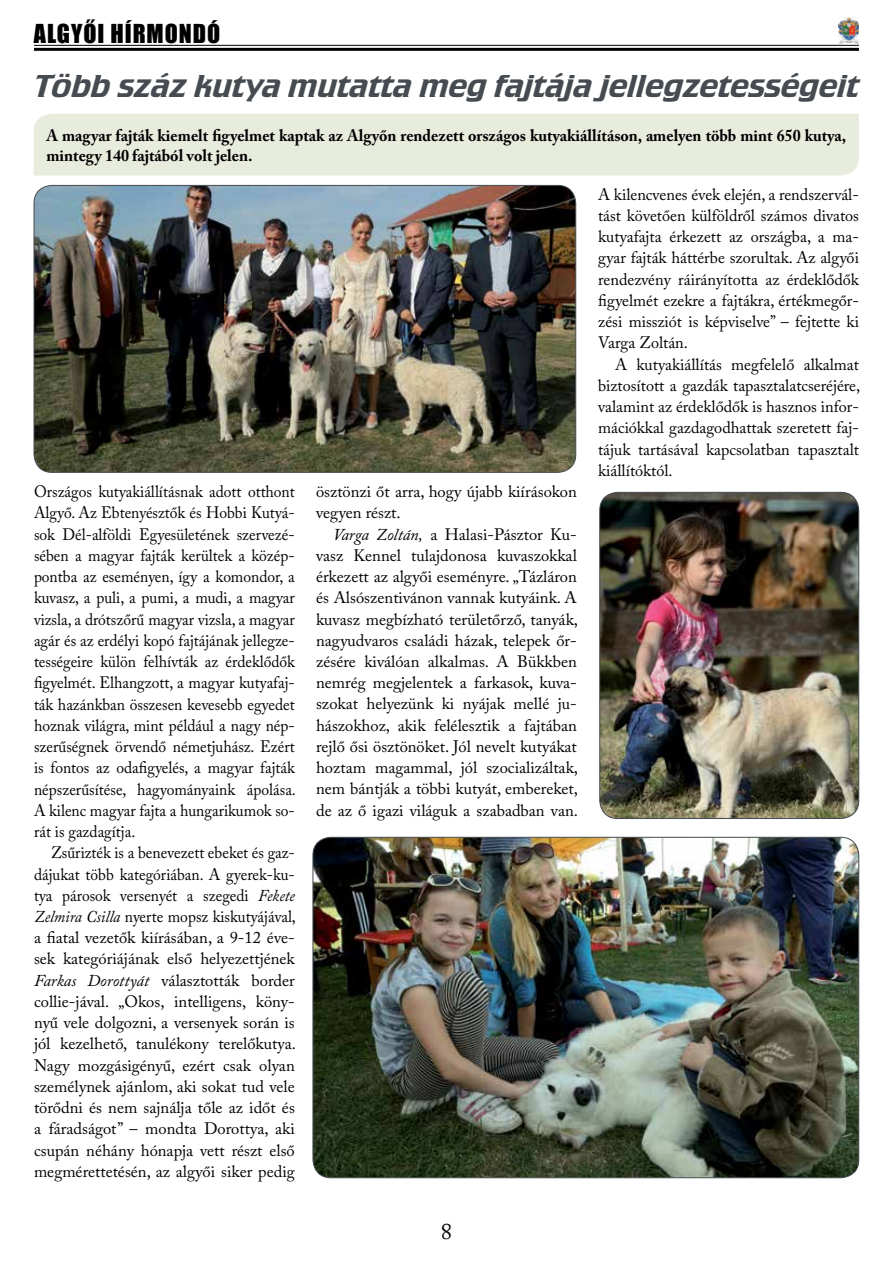
<style>
.page{position:relative;width:893px;height:1263px;background:#fff}
.page>*{position:absolute;margin:0;border:0;box-sizing:border-box;transform-origin:0 0}
.t1{font:33px "Crillee TOT";color:#454b50;scale:1.12 1}
.t2{font:24px "Impact";letter-spacing:.04em;color:#000}
.t3{font:22.5px "Adobe Caslon Pro";color:#000}
.t4{font:16.5px/21.3px "Adobe Caslon Pro";color:#000;text-align:justify;scale:.94 1}
.t5{font:16.5px/21.3px "Adobe Caslon Pro";color:#000;text-align:justify}
.t6{font:700 16.5px/19.8px "Adobe Caslon Pro";color:#000}
.s1{font-style:italic}
</style>
<div class="page">
<hr style="left:34px;top:45px;width:825px;height:1px;background:#000">
<hr style="left:34px;top:48px;width:825px;height:3px;background:#000">
<img style="left:838px;top:17px;width:21px;height:26px">
<div style="left:34px;top:114px;width:825px;height:61px;background:#e7ecdd"></div>
<img style="left:34px;top:185px;width:542px;height:287px">
<div style="left:34px;top:185px;width:542px;height:287px;border:1px solid #454b50;border-radius:18px"></div>
<img style="left:313px;top:837px;width:546px;height:341px">
<img style="left:600px;top:492px;width:259px;height:326px">
<div style="left:600px;top:492px;width:259px;height:327px;border:1px solid #454b50;border-radius:18px"></div>
<h2 class="t2" style="left:34px;top:15px;width:188px">ALGYŐI HÍRMONDÓ</h2>
<h1 class="t1" style="left:34px;top:68px;width:738px">Több száz kutya mutatta meg fajtája jellegzetességeit</h1>
<p class="t6" style="left:46px;top:125px;width:801px">A magyar fajták kiemelt figyelmet kaptak az Algyőn rendezett országos kutyakiállításon, amelyen több mint 650 kutya, mintegy 140 fajtából volt jelen.</p>
<p class="t4" style="left:34px;top:481px;width:280px">Országos kutyakiállításnak adott otthont Algyő. Az Ebtenyésztők és Hobbi Kutyá&shy;sok Dél-alföldi Egyesületének szervezé&shy;sében a magyar fajták kerültek a közép&shy;pontba az eseményen, így a komondor, a kuvasz, a puli, a pumi, a mudi, a magyar vizsla, a drótszőrű magyar vizsla, a magyar agár és az erdélyi kopó fajtájának jellegze&shy;tességeire külön felhívták az érdeklődők figyelmét. Elhangzott, a magyar kutyafaj&shy;ták hazánkban összesen kevesebb egyedet hoznak világra, mint például a nagy nép&shy;szerűségnek örvendő németjuhász. Ezért is fontos az odafigyelés, a magyar fajták népszerűsítése, hagyományaink ápolása.<br>A kilenc magyar fajta a hungarikumok so&shy;rát is gazdagítja.</p>
<p class="t4" style="left:34px;top:842px;width:280px;text-indent:17px">Zsűrizték is a benevezett ebeket és gaz&shy;dájukat több kategóriában. A gyerek-ku&shy;tya párosok versenyét a szegedi <span class="s1">Fekete Zelmira Csilla</span> nyerte mopsz kiskutyájával, a fiatal vezetők kiírásában, a 9-12 éve&shy;sek kategóriájának első helyezettjének <span class="s1">Farkas Dorottyát</span> választották border collie-jával. „Okos, intelligens, kön - nyű vele dolgozni, a versenyek során is jól kezelhető, tanulékony terelőkutya.<br>Nagy mozgásigényű, ezért csak olyan személynek ajánlom, aki sokat tud vele törődni és nem sajnálja tőle az időt és a fáradságot” – mondta Dorottya, aki csupán néhány hónapja vett részt első megmérettetésén, az algyői siker pedig</p>
<p class="t5" style="left:316px;top:481px;width:262px">ösztönzi őt arra, hogy újabb kiírásokon vegyen részt.</p>
<p class="t5" style="left:316px;top:523px;width:263px;text-indent:17px"><span class="s1">Varga Zoltán,</span> a Halasi-Pásztor Ku&shy;vasz Kennel tulajdonosa kuvaszokkal érkezett az algyői eseményre. „Tázláron és Alsószentivánon vannak kutyáink. A kuvasz megbízható területőrző, tanyák, nagyudvaros családi házak, telepek őr&shy;zésére kiválóan alkalmas. A Bükkben nemrég megjelentek a farkasok, kuva&shy;szokat helyezünk ki nyájak mellé ju&shy;hászokhoz, akik felélesztik a fajtában rejlő ősi ösztönöket. Jól nevelt kutyákat hoztam magammal, jól szocializáltak, nem bántják a többi kutyát, embereket, de az ő igazi világuk a szabadban van.</p>
<h3 class="t3" style="left:441px;top:1218px;width:13px">8</h3>
<p class="t5" style="left:598px;top:183px;width:262px">A kilencvenes évek elején, a rendszervál&shy;tást követően külföldről számos divatos kutyafajta érkezett az országba, a ma&shy;gyar fajták háttérbe szorultak. Az algyői rendezvény ráirányította az érdeklődők figyelmét ezekre a fajtákra, értékmegőr&shy;zési missziót is képviselve” – fejtette ki Varga Zoltán.</p>
<p class="t5" style="left:598px;top:353px;width:263px;text-indent:17px">A kutyakiállítás megfelelő alkalmat biztosított a gazdák tapasztalatcseréjére, valamint az érdeklődők is hasznos infor&shy;mációkkal gazdagodhattak szeretett faj&shy;tájuk tartásával kapcsolatban tapasztalt kiállítóktól.</p>
</div>
